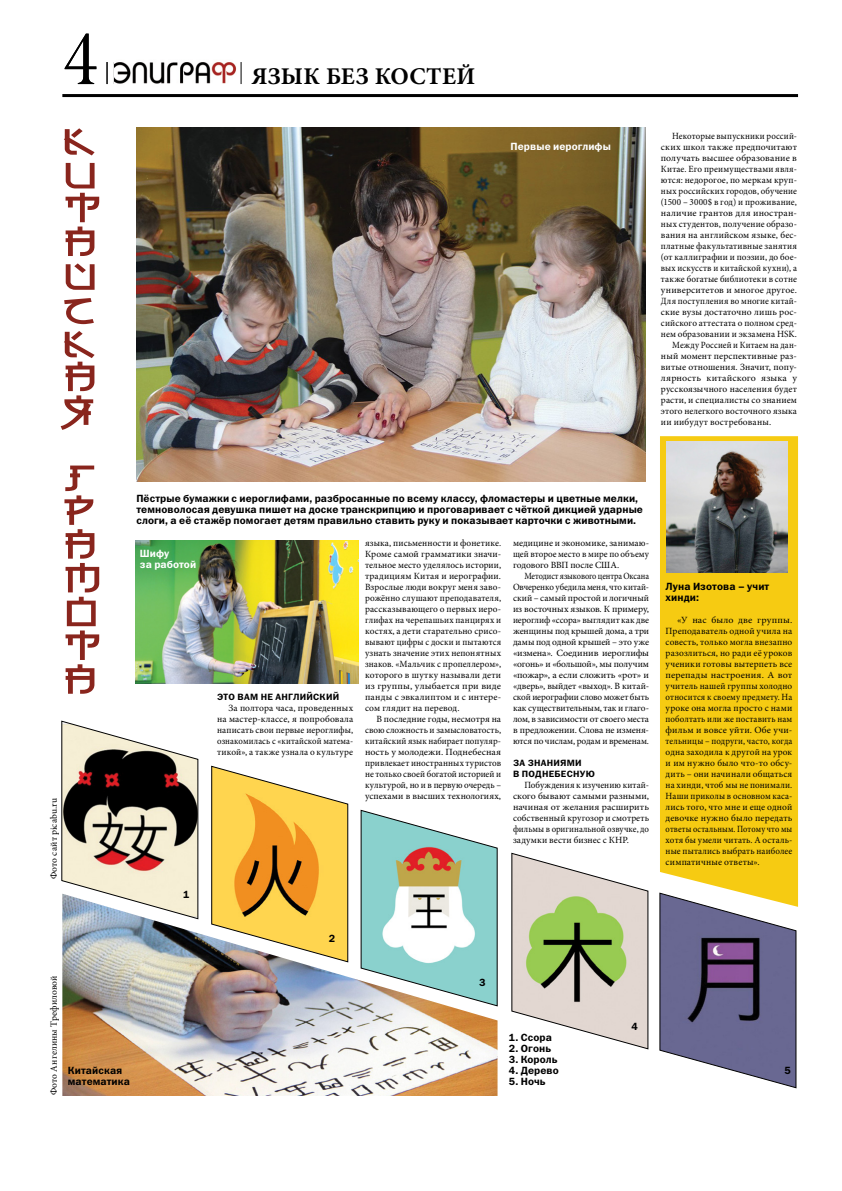
<style>
.page{position:relative;width:842px;height:1191px;background:#fff}
.page>*{position:absolute;margin:0;border:0;box-sizing:border-box;transform-origin:0 0}
.t1{font:72px "Literaturnaya";color:#000}
.t2{font:700 24px "Minion Pro";letter-spacing:.02em;color:#000}
.t3{font:10.5px/11px "Franklin Gothic Demi C";letter-spacing:.01em;color:#000}
.t4{font:10.5px/11px "Franklin Gothic Demi C";letter-spacing:.01em;color:#fff}
.t5{font:9.5px/11px "Minion Pro";letter-spacing:.015em;color:#000;text-align:justify}
.t6{font:9.5px/11px "Minion Pro";letter-spacing:.015em;color:#000;text-align:justify;scale:1.05 1}
.t7{font:9.5px/11px "Minion Pro";letter-spacing:.015em;color:#000;text-align:justify;scale:.88 1}
.t8{font:9.5px/11px "Minion Pro";letter-spacing:.015em;color:#000;text-align:justify;scale:.96 1}
.t9{font:9.5px "Minion Pro";letter-spacing:.015em;color:#000;scale:.94 1}
.t10{font:9.5px "Minion Pro";letter-spacing:.015em;color:#000;scale:.93 1}
.t11{font:9.5px "Minion Pro";letter-spacing:.015em;color:#000;scale:.92 1}
.t12{font:9.2px/11px "Franklin Gothic Demi C";letter-spacing:.03em;color:#000}
</style>
<div class="page">
<img style="left:136px;top:128px;width:510px;height:354px">
<svg style="left:61px;top:720px;width:138px;height:173px"></svg>
<svg style="left:211px;top:765px;width:138px;height:128px"></svg>
<svg style="left:360px;top:809px;width:138px;height:198px"></svg>
<svg style="left:511px;top:852px;width:138px;height:198px"></svg>
<svg style="left:659px;top:892px;width:138px;height:197px"></svg>
<img style="left:135px;top:540px;width:223px;height:143px">
<img style="left:62px;top:893px;width:435px;height:203px">
<div style="left:660px;top:436px;width:138px;height:471px;background:#f6cb12"></div>
<img style="left:666px;top:441px;width:122px;height:131px">
<svg style="left:64px;top:465px;width:35px;height:228px"></svg>
<svg style="left:61px;top:331px;width:34px;height:99px"></svg>
<svg style="left:64px;top:298px;width:30px;height:26px"></svg>
<svg style="left:66px;top:263px;width:29px;height:27px"></svg>
<svg style="left:66px;top:163px;width:33px;height:93px"></svg>
<svg style="left:64px;top:128px;width:31px;height:27px"></svg>
<hr style="left:62px;top:94px;width:736px;height:3px;background:#000">
<svg style="left:107px;top:62px;width:1px;height:22px"></svg>
<img style="left:114px;top:62px;width:122px;height:22px">
<svg style="left:241px;top:62px;width:1px;height:22px"></svg>
<h1 class="t1" style="left:62px;top:17px;width:40px">4</h1>
<p class="t5" style="left:48px;top:879px;width:83px;rotate:-90deg">Фото сайт picabu.ru</p>
<h2 class="t2" style="left:251px;top:59px;width:224px">ЯЗЫК БЕЗ КОСТЕЙ</h2>
<p class="t4" style="left:511px;top:141px;width:102px">Первые иероглифы</p>
<p class="t10" style="left:672px;top:130px;width:136px">Некоторые выпускники россий-</p>
<p class="t5" style="left:661px;top:142px;width:138px">ских школ также предпочитают</p>
<p class="t5" style="left:661px;top:153px;width:138px">получать высшее образование в</p>
<p class="t8" style="left:661px;top:164px;width:143px">Китае. Его преимуществами явля-</p>
<p class="t5" style="left:661px;top:175px;width:138px">ются: недорогое, по меркам круп-</p>
<p class="t9" style="left:661px;top:185px;width:146px">ных российских городов, обучение</p>
<p class="t8" style="left:661px;top:197px;width:143px">(1500 – 3000$ в год) и проживание,</p>
<p class="t5" style="left:661px;top:208px;width:138px">наличие грантов для иностран-</p>
<p class="t8" style="left:661px;top:219px;width:143px">ных студентов, получение образо-</p>
<p class="t5" style="left:661px;top:230px;width:138px">вания на английском языке, бес-</p>
<p class="t8" style="left:661px;top:241px;width:143px">платные факультативные занятия</p>
<p class="t5" style="left:661px;top:252px;width:138px">(от каллиграфии и поэзии, до бое-</p>
<p class="t9" style="left:661px;top:262px;width:146px">вых искусств и китайской кухни), а</p>
<p class="t8" style="left:661px;top:274px;width:143px">также богатые библиотеки в сотне</p>
<p class="t5" style="left:661px;top:285px;width:138px">университетов и многое другое.</p>
<p class="t9" style="left:661px;top:295px;width:146px">Для поступления во многие китай-</p>
<p class="t5" style="left:661px;top:307px;width:138px">ские вузы достаточно лишь рос-</p>
<p class="t5" style="left:661px;top:318px;width:138px">сийского аттестата о полном сред-</p>
<p class="t5" style="left:661px;top:329px;width:138px">нем образовании и экзамена HSK.</p>
<p class="t11" style="left:672px;top:339px;width:137px">Между Россией и Китаем на дан-</p>
<p class="t5" style="left:661px;top:351px;width:138px">ный момент перспективные раз-</p>
<p class="t5" style="left:661px;top:362px;width:138px">витые отношения. Значит, попу-</p>
<p class="t6" style="left:661px;top:373px;width:131px">лярность китайского языка у</p>
<p class="t5" style="left:661px;top:384px;width:138px">русскоязычного населения будет</p>
<p class="t5" style="left:661px;top:395px;width:138px">расти, и специалисты со знанием</p>
<p class="t5" style="left:661px;top:406px;width:138px">этого нелегкого восточного языка</p>
<p class="t5" style="left:661px;top:417px;width:112px">ии иибудут востребованы.</p>
<p class="t3" style="left:136px;top:493px;width:508px">Пёстрые бумажки с иероглифами, разбросанные по всему классу, фломастеры и цветные мелки, темноволосая девушка пишет на доске транскрипцию и проговаривает с чёткой дикцией ударные слоги, а её стажёр помогает детям правильно ставить руку и показывает карточки с животными.</p>
<p class="t4" style="left:140px;top:548px;width:58px">Шифу<br>за работой</p>
<p class="t3" style="left:183px;top:889px;width:8px">1</p>
<p class="t12" style="left:217px;top:691px;width:28px">Это вам</p>
<p class="t12" style="left:261px;top:691px;width:47px">не английский</p>
<p class="t5" style="left:217px;top:703px;width:138px;text-indent:11px">За полтора часа, проведенных на мастер-классе, я попробовала написать свои первые иероглифы, ознакомилась с «китайской матема&shy;тикой», а также узнала о культуре</p>
<p class="t5" style="left:365px;top:538px;width:138px">языка, письменности и фонетике.<br>Кроме самой грамматики значи&shy;тельное место уделялось истории, традициям Китая и иерографии.<br>Взрослые люди вокруг меня заво&shy;рожённо слушают преподавателя, рассказывающего о первых иеро&shy;глифах на черепашьих панцирях и костях, а дети старательно срисо&shy;вывают цифры с доски и пытаются узнать значение этих непонятных знаков. «Мальчик с пропеллером», которого в шутку называли дети из группы, улыбается при виде панды с эвкалиптом и с интере&shy;сом глядит на перевод.</p>
<p class="t5" style="left:365px;top:714px;width:138px;text-indent:11px">В последние годы, несмотря на свою сложность и замысловатость, китайский язык набирает популяр&shy;ность у молодежи. Поднебесная привлекает иностранных туристов не только своей богатой историей и культурой, но и в первую очередь – успехами в высших технологиях,</p>
<p class="t5" style="left:513px;top:538px;width:138px">медицине и экономике, занимаю&shy;щей второе место в мире по объему годового ВВП после США.</p>
<p class="t7" style="left:513px;top:571px;width:156px;text-indent:11px">Методист языкового центра Оксана Овчеренко убедила меня, что китай&shy;ский – самый простой и логичный из восточных языков. К примеру, иероглиф «ссора» выглядит как две женщины под крышей дома, а три дамы под одной крышей – это уже «измена». Соединив иероглифы «огонь» и «большой», мы получим «пожар», а если сложить «рот» и «дверь», выйдет «выход». В китай&shy;ской иерографии слово может быть как существительным, так и глаго&shy;лом, в зависимости от своего места в предложении. Слова не изменя&shy;ются по числам, родам и временам.</p>
<p class="t12" style="left:513px;top:757px;width:55px">За знаниями<br>в Поднебесн</p>
<p class="t12" style="left:580px;top:768px;width:16px">ую</p>
<p class="t8" style="left:513px;top:780px;width:143px;text-indent:11px">Побуждения к изучению китай&shy;ского бывают самыми разными, начиная от желания расширить собственный кругозор и смотреть фильмы в оригинальной озвучке, до задумки вести бизнес с КНР.</p>
<p class="t3" style="left:329px;top:933px;width:8px">2</p>
<p class="t3" style="left:666px;top:581px;width:105px">Луна Изотова – учит хинди:</p>
<p class="t6" style="left:666px;top:615px;width:122px;text-indent:11px">«У нас было две группы.<br>Преподаватель одной учила на совесть, только могла внезапно разозлиться, но ради её уроков ученики готовы вытерпеть все перепады настроения. А вот учитель нашей группы холодно относится к своему предмету. На уроке она могла просто с нами поболтать или же поставить нам фильм и вовсе уйти. Обе учи&shy;тельницы – подруги, часто, когда одна заходила к другой на урок и им нужно было что-то обсу&shy;дить – они начинали общаться на хинди, чтоб мы не понимали.<br>Наши приколы в основном каса&shy;лись того, что мне и еще одной девочке нужно было передать ответы остальным. Потому что мы хотя бы умели читать. А осталь&shy;ные пытались выбрать наиболее симпатичные ответы».</p>
<p class="t5" style="left:48px;top:1095px;width:121px;rotate:-90deg">Фото Ангелины Трефиловой</p>
<p class="t3" style="left:479px;top:977px;width:8px">3</p>
<p class="t3" style="left:631px;top:1021px;width:8px">4</p>
<p class="t3" style="left:509px;top:1032px;width:44px">1. Ссора</p>
<p class="t3" style="left:509px;top:1043px;width:44px">2. Огонь</p>
<p class="t3" style="left:509px;top:1054px;width:50px">3. Король</p>
<p class="t3" style="left:509px;top:1065px;width:51px">4. Дерево</p>
<p class="t3" style="left:509px;top:1076px;width:38px">5. Ночь</p>
<p class="t3" style="left:68px;top:1065px;width:56px">Китайская</p>
<p class="t3" style="left:784px;top:1065px;width:8px">5</p>
<p class="t3" style="left:68px;top:1076px;width:64px">математика</p>
</div>
